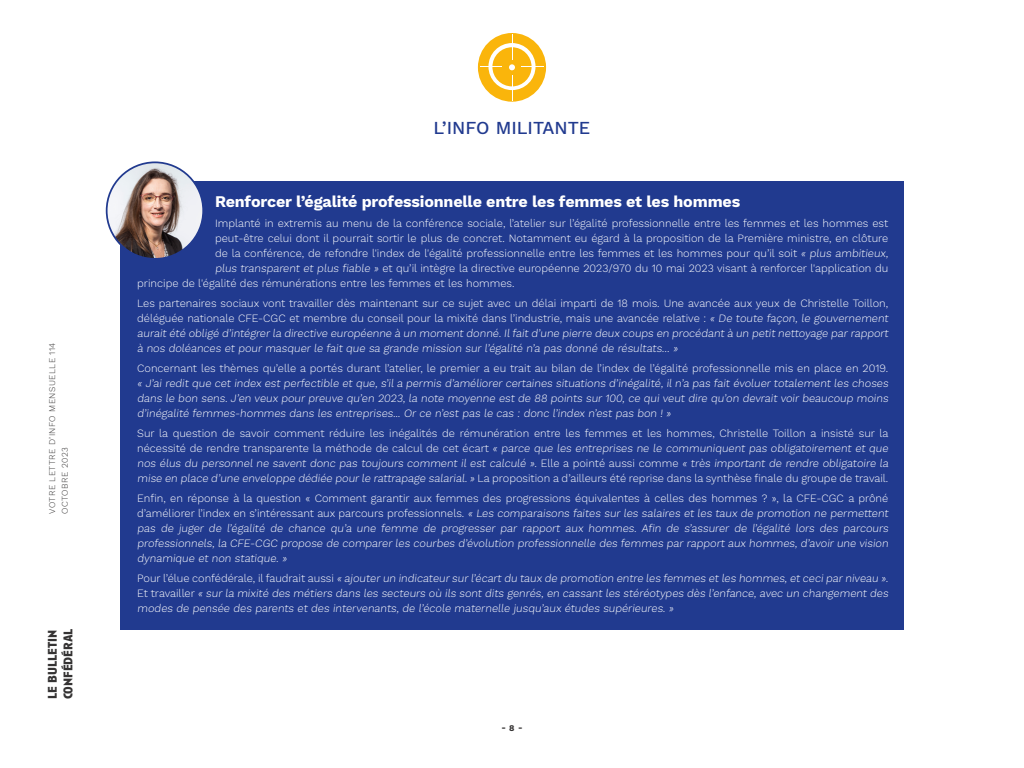
<style>
.page{position:relative;width:1024px;height:768px;background:#fff}
.page>*{position:absolute;margin:0;border:0;box-sizing:border-box;transform-origin:0 0}
.t1{font:500 18px "Work Sans";color:#213a8f}
.t2{font:700 16px "Work Sans";letter-spacing:-.01em;color:#fff}
.t3{font:700 13px/15.6px "Anisette Pro";color:#353333}
.t4{font:300 11px/15px "Work Sans";color:#fff}
.t5{font:300 8.6px/12.7px "Work Sans";letter-spacing:.05em;color:#353333}
.t6{font:700 8.6px "Work Sans";color:#353333}
</style>
<div class="page">
<svg style="left:478px;top:33px;width:68px;height:69px"></svg>
<svg style="left:480px;top:34px;width:64px;height:66px"></svg>
<div style="left:120px;top:181px;width:783px;height:449px;background:#213a8f"></div>
<img style="left:107px;top:162px;width:96px;height:97px;border-radius:48px">
<div style="left:106px;top:161px;width:98px;height:99px;border:2px solid #213a8f;border-radius:50%"></div>
<p class="t5" style="left:46px;top:514px;width:173px;rotate:-90deg">VOTRE LETTRE D’INFO MENSUELLE 114<br>OCTOBRE 2023</p>
<p class="t3" style="left:44px;top:699px;width:72px;rotate:-90deg">le bulletin confédéral</p>
<h1 class="t1" style="left:434px;top:117px;width:158px">L’INFO MILITANTE</h1>
<h2 class="t2" style="left:215px;top:192px;width:527px">Renforcer l’égalité professionnelle entre les femmes et les hommes</h2>
<p class="t4" style="left:215px;top:216px;width:675px">Implanté in extremis au menu de la conférence sociale, l’atelier sur l’égalité professionnelle entre les femmes et les hommes est</p>
<p class="t4" style="left:215px;top:231px;width:675px">peut-être celui dont il pourrait sortir le plus de concret. Notamment eu égard à la proposition de la Première ministre, en clôture</p>
<p class="t4" style="left:215px;top:246px;width:676px">de la conférence, de refondre l'index de l'égalité professionnelle entre les femmes et les hommes pour qu’il soit « plus ambitieux,</p>
<p class="t4" style="left:215px;top:261px;width:675px">plus transparent et plus fiable » et qu’il intègre la directive européenne 2023/970 du 10 mai 2023 visant à renforcer l'application du</p>
<p class="t4" style="left:137px;top:276px;width:379px">principe de l'égalité des rémunérations entre les femmes et les hommes.</p>
<p class="t4" style="left:137px;top:296px;width:754px">Les partenaires sociaux vont travailler dès maintenant sur ce sujet avec un délai imparti de 18 mois. Une avancée aux yeux de Christelle Toillon, déléguée nationale CFE-CGC et membre du conseil pour la mixité dans l’industrie, mais une avancée relative : « De toute façon, le gouvernement aurait été obligé d’intégrer la directive européenne à un moment donné. Ilfait d’une pierre deux coups en procédant à un petit nettoyage par rapport à nos doléances et pour masquer le fait que sa grande mission sur l’égalité n’a pas donné de résultats… »</p>
<p class="t4" style="left:137px;top:361px;width:754px">Concernant les thèmes qu’elle a portés durant l’atelier, le premier a eu trait au bilan de l’index de l’égalité professionnelle mis en place en 2019. « J’ai redit que cet index est perfectible et que, s’il a permis d’améliorer certaines situations d’inégalité, il n’a pas fait évoluer totalement les choses dans le bon sens. J’en veux pour preuve qu’en 2023, la note moyenne est de 88 points sur 100, ce qui veut dire qu’on devrait voir beaucoup moins d’inégalité femmes-hommes dans les entreprises... Or ce n’est pas le cas : donc l’index n’est pas bon ! »</p>
<p class="t4" style="left:137px;top:426px;width:755px">Sur la question de savoir comment réduire les inégalités de rémunération entre les femmes et les hommes, Christelle Toillon a insisté sur la n é cess ité d e re n d re tran s pare nte la m éth o d e d e calc u l d e cet é cart « parce que les entreprises ne le communiquent pas obligatoirement et que nos élus du personnel ne savent donc pas toujours comment il est calculé ». E l le a p o i nté a u s s i c o m m e « très important de rendre obligatoire la mise en place d’une enveloppe dédiée pour le rattrapage salarial. » La proposition a d’ailleurs été reprise dans la synthèse finale du groupe de travail.</p>
<p class="t4" style="left:137px;top:491px;width:754px">Enfin, en réponse à la question « Comment garantir aux femmes des progressions équivalentes à celles des hommes ? », la CFE-CGC a prôné d ’a m é li o re r l’ i n d ex e n s’ i nté ress a nt au x p a rc o u rs p rofess i o n n e ls . « Les comparaisons faites sur les salaires et les taux de promotion ne permettent pas de j uger de l’égalité de chance qu’a une femme de progresser par rapport aux hommes. Afin de s’assurer de l’égalité lors des parcours professionnels, la CFE-CGC propose de comparer les courbes d’évolution professionnelle des femmes par rapport aux hommes, d’avoir une vision dynamique et non statique. »</p>
<p class="t4" style="left:137px;top:571px;width:754px;text-align:justify">Po u r l’é lu e c o nfé d é ra le, i l fa u d rai t a u s s i « ajouter un indicateur sur l’écart du taux de promotion entre les femmes et les hommes, et ceci par niveau ».<br>Et t rava i l le r « sur la mixité des métiers dans les secteurs où ils sont dits genrés, en cassant les stéréotypes dès l’enfance, avec un changement des modes de pensée des parents et des intervenants, de l’école maternelle jusqu’aux études supérieures. »</p>
<p class="t6" style="left:501px;top:723px;width:23px">- 8 -</p>
</div>
